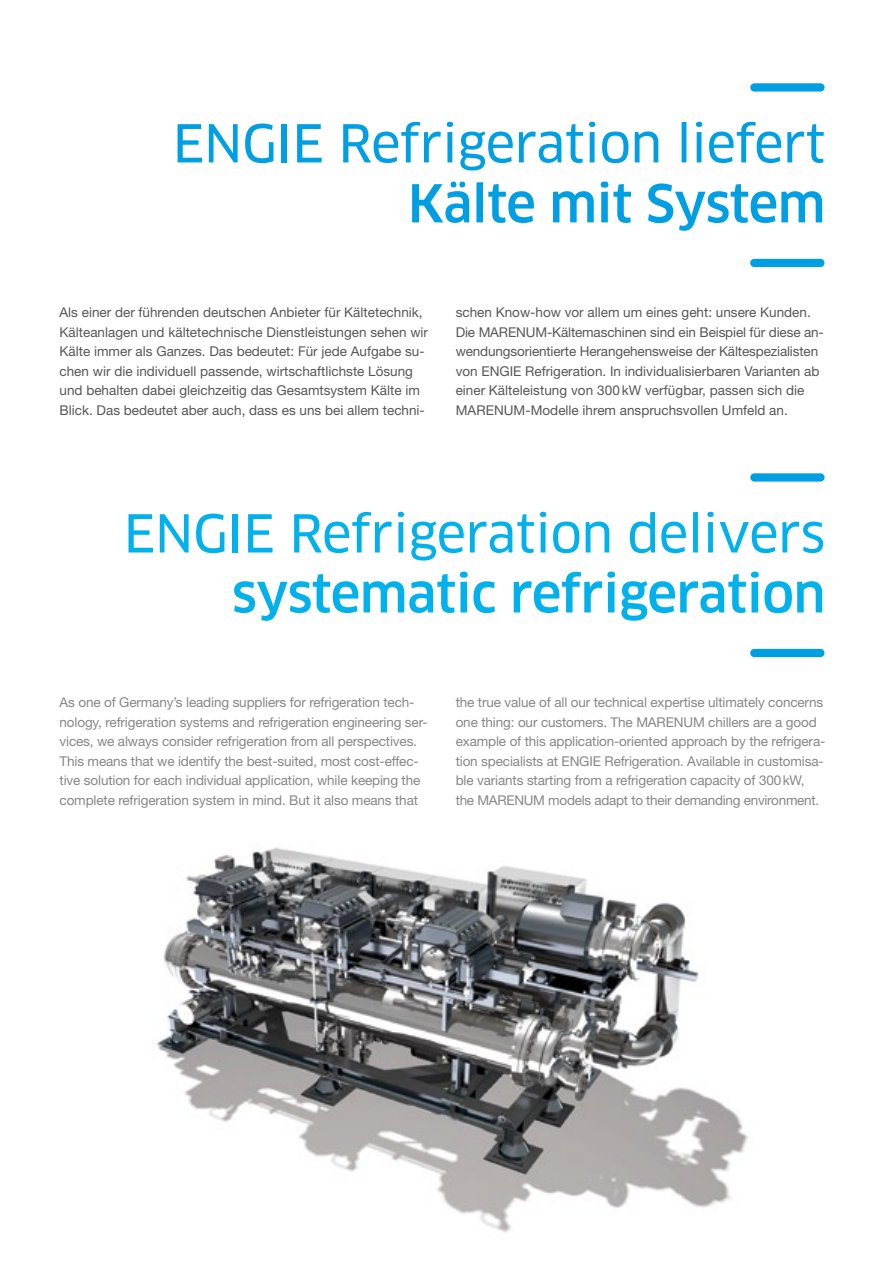
<style>
.page{position:relative;width:885px;height:1263px;background:#fff}
.page>*{position:absolute;margin:0;border:0;box-sizing:border-box;transform-origin:0 0}
.t1{font:51px "Clan Pro News";letter-spacing:-.01em;color:#00b1eb}
.t2{font:51px "Clan Pro News";letter-spacing:-.01em;color:#009fe3}
.t3{font:500 51px "Clan Pro";letter-spacing:-.01em;color:#00b1eb}
.t4{font:500 51px "Clan Pro";letter-spacing:-.02em;color:#009fe3}
.t5{font:13.5px/19.5px "Helvetica Neue LT Std";letter-spacing:-.01em;color:#878787}
.t6{font:13.5px/19.5px "Helvetica Neue LT Std";color:#575756}
</style>
<div class="page">
<img style="left:156px;top:847px;width:592px;height:386px">
<div style="left:754px;top:259px;width:66px;height:8px;background:#009fe3"></div>
<div style="left:754px;top:649px;width:66px;height:8px;background:#009fe3"></div>
<div style="left:754px;top:83px;width:66px;height:9px;background:#009fe3"></div>
<div style="left:754px;top:473px;width:66px;height:9px;background:#009fe3"></div>
<h1 class="t2" style="left:172px;top:114px;width:654px">ENGIE Refrigeration liefert</h1>
<h1 class="t4" style="left:408px;top:174px;width:419px">Kälte mit System</h1>
<p class="t6" style="left:60px;top:303px;width:370px">Als einer der führenden deutschen Anbieter für Kältetechnik, Kälteanlagen und kältetechnische Dienstleistungen sehen wir Kälte immer als Ganzes. Das bedeutet: Für jede Aufgabe su&shy;chen wir die individuell passende, wirtschaftlichste Lösung und behalten dabei gleichzeitig das Gesamtsystem Kälte im Blick. Das bedeutet aber auch, dass es uns bei allem techni-</p>
<p class="t6" style="left:455px;top:302px;width:369px">schen Know-how vor allem um eines geht: unsere Kunden.<br>Die MARENUM-Kältemaschinen sind ein Beispiel für diese an&shy;wendungsorientierte Herangehensweise der Kältespezialisten von ENGIE Refrigeration. In individualisierbaren Varianten ab einer Kälteleistung von 300kW verfügbar, passen sich die MARENUM-Modelle ihrem anspruchsvollen Umfeld an.</p>
<h1 class="t1" style="left:123px;top:504px;width:703px">ENGIE Refrigeration delivers</h1>
<h1 class="t3" style="left:232px;top:564px;width:595px">systematic refrigeration</h1>
<p class="t5" style="left:60px;top:693px;width:369px">As one of Germany’s leading suppliers for refrigeration tech&shy;nology, refrigeration systems and refrigeration engineering ser&shy;vices, we always consider refrigeration from all perspectives.<br>This means that we identify the best-suited, most cost-effec&shy;tive solution for each individual application, while keeping the complete refrigeration system in mind. But it also means that</p>
<p class="t5" style="left:455px;top:692px;width:371px">the true value of all our technical expertise ultimately concerns one thing: our customers. The MARENUM chillers are a good example of this application-oriented approach by the refrigera&shy;tion specialists at ENGIE Refrigeration. Available in customisa&shy;ble variants starting from a refrigeration capacity of 300kW, the MARENUM models adapt to their demanding environment.</p>
</div>
